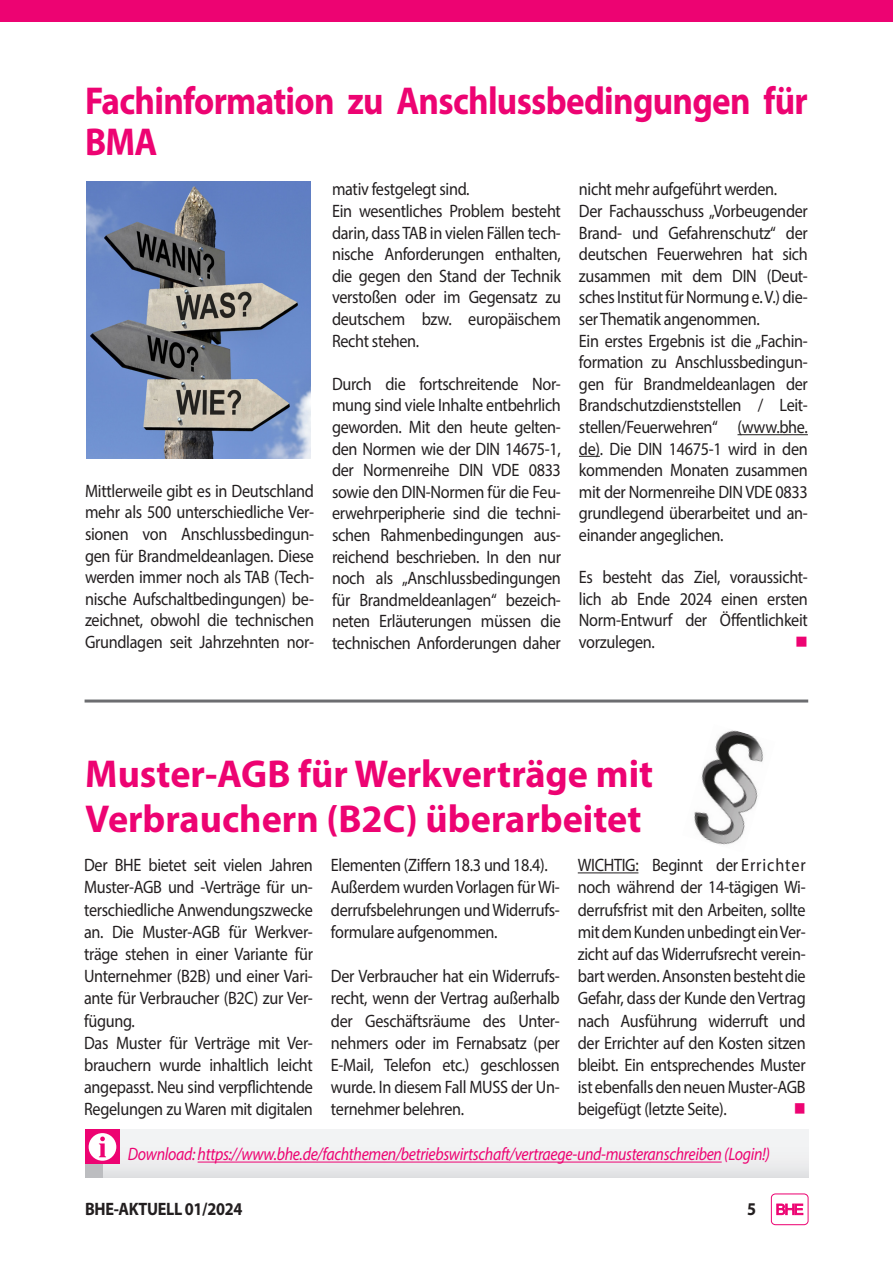
<style>
.page{position:relative;width:893px;height:1263px;background:#fff}
.page>*{position:absolute;margin:0;border:0;box-sizing:border-box;transform-origin:0 0}
.t1{font:700 39px/45px "Myriad Pro";letter-spacing:-.015em;color:#ed0372}
.t2{font:700 39px/40.5px "Myriad Pro";letter-spacing:-.015em;color:#ed0372;scale:.9 1}
.t3{font:18px/21.6px "Myriad Pro";letter-spacing:-.02em;color:#231f20;text-align:justify;scale:.9 1}
.t4{font:italic 18px "Myriad Pro";letter-spacing:-.02em;color:#ed0372;scale:.88 1}
.t5{font:700 18px "Myriad Pro";letter-spacing:-.02em;color:#231f20;scale:.9 1}
.t6{font:18px "Wingdings";color:#ed0372;scale:.9 1}
.t7{font:17.25px "Wingdings";color:#ed0372}
</style>
<div class="page">
<div style="left:0;top:0;width:893px;height:21px;background:#ed0372"></div>
<div style="left:771px;top:1193px;width:38px;height:32px;border:1px solid #ed0372;border-radius:4px"></div>
<svg style="left:776px;top:1204px;width:27px;height:11px"></svg>
<hr style="left:737px;top:434px;width:71px;height:1px;background:#231f20">
<svg style="left:579px;top:456px;width:21px;height:1px"></svg>
<img style="left:87px;top:182px;width:223px;height:276px">
<hr style="left:578px;top:872px;width:60px;height:1px;background:#231f20">
<svg style="left:102px;top:1130px;width:707px;height:48px"></svg>
<hr style="left:198px;top:1161px;width:524px;height:1px;background:#ed0372">
<div style="left:85px;top:1160px;width:17px;height:18px;background:#bcbdc0"></div>
<div style="left:85px;top:1130px;width:34px;height:34px;background:#ed0372"></div>
<div style="left:89px;top:1133px;width:27px;height:28px;background:#fff;border-radius:50%"></div>
<svg style="left:99px;top:1136px;width:7px;height:21px"></svg>
<img style="left:694px;top:730px;width:70px;height:115px">
<hr style="left:85px;top:699px;width:723px;height:3px;background:#6c6d70">
<h1 class="t2" style="left:85px;top:80px;width:805px">Fachinformation zu Anschlussbedingungen für<br>BMA</h1>
<p class="t3" style="left:85px;top:480px;width:256px">Mittlerweile gibt es in Deutschland mehr als 500 unterschiedliche Ver&shy;sionen von Anschlussbedingun&shy;gen für Brandmeldeanlagen. Diese werden immer noch als TAB (Tech&shy;nische Aufschaltbedingungen) be&shy;zeichnet, obwohl die technischen Grundlagen seit Jahrzehnten nor-</p>
<p class="t3" style="left:332px;top:178px;width:256px;text-align:left">mativ festgelegt sind.<br>Ein wesentliches Problem besteht darin, dass TAB in vielen Fällen tech&shy;nische Anforderungen enthalten, die gegen den Stand der Technik verstoßen oder im Gegensatz zu deutschem bzw. europäischem<br>Recht stehen.</p>
<p class="t3" style="left:332px;top:373px;width:256px">Durch die fortschreitende Nor&shy;mung sind viele Inhalte entbehrlich geworden. Mit den heute gelten&shy;den Normen wie der DIN 14675-1, der Normenreihe DIN VDE 0833 sowie den DIN-Normen für die Feu&shy;erwehrperipherie sind die techni&shy;schen Rahmenbedingungen aus&shy;reichend beschrieben. In den nur noch als „Anschlussbedingungen für Brandmeldeanlagen“ bezeich&shy;neten Erläuterungen müssen die technischen Anforderungen daher</p>
<p class="t3" style="left:579px;top:178px;width:256px;text-align:left">nicht mehr aufgeführt werden.<br>Der Fachausschuss „Vorbeugender<br>Brand- und Gefahrenschutz“ der deutschen Feuerwehren hat sich zusammen mit dem DIN (Deut&shy;sches Institut für Normung e. V.) die&shy;ser Thematik angenommen.<br>Ein erstes Ergebnis ist die „Fachin&shy;formation zu Anschlussbedingun&shy;gen für Brandmeldeanlagen der<br>Brandschutzdienststellen / Leit&shy;stellen/Feuerwehren“ (www.bhe. de). Die DIN 14675-1 wird in den kommenden Monaten zusammen mit der Normenreihe DIN VDE 0833 grundlegend überarbeitet und an&shy;einander angeglichen.</p>
<p class="t3" style="left:579px;top:566px;width:256px">Es besteht das Ziel, voraussicht&shy;lich ab Ende 2024 einen ersten Norm-Entwurf der Öffentlichkeit vorzulegen.</p>
<p class="t7" style="left:795px;top:632px;width:14px">■</p>
<h1 class="t1" style="left:85px;top:750px;width:569px">Muster-AGB für Werkverträge mit<br>Verbrauchern (B2C) überarbeitet</h1>
<p class="t3" style="left:84px;top:854px;width:256px;line-height:22.2px;text-align:left">Der BHE bietet seit vielen Jahren<br>Muster-AGB und -Verträge für un&shy;terschiedliche Anwendungszwecke an. Die Muster-AGB für Werkver&shy;träge stehen in einer Variante für<br>Unternehmer (B2B) und einer Vari&shy;ante für Verbraucher (B2C) zur Ver&shy;fügung.<br>Das Muster für Verträge mit Ver&shy;brauchern wurde inhaltlich leicht angepasst. Neu sind verpflichtende<br>Regelungen zu Waren mit digitalen</p>
<p class="t3" style="left:331px;top:854px;width:256px;line-height:22.2px;text-align:left">Elementen (Ziffern 18.3 und 18.4).<br>Außerdem wurden Vorlagen für Wi&shy;derrufsbelehrungen und Widerrufs&shy;formulare aufgenommen.</p>
<p class="t3" style="left:331px;top:965px;width:256px;line-height:22.2px">Der Verbraucher hat ein Widerrufs&shy;recht, wenn der Vertrag außerhalb der Geschäftsräume des Unter&shy;nehmers oder im Fernabsatz (per E-Mail, Telefon etc.) geschlossen wurde. In diesem Fall MUSS der Un&shy;ternehmer belehren.</p>
<p class="t3" style="left:578px;top:854px;width:255px;line-height:22.2px">WICHTIG: Beginnt der Errichter noch während der 14-tägigen Wi&shy;derrufsfrist mit den Arbeiten, sollte mit dem Kunden unbedingt ein Ver&shy;zicht auf das Widerrufsrecht verein&shy;bart werden. Ansonsten besteht die Gefahr, dass der Kunde den Vertrag nach Ausführung widerruft und der Errichter auf den Kosten sitzen bleibt. Ein entsprechendes Muster ist ebenfalls den neuen Muster-AGB beigefügt (letzte Seite).</p>
<p class="t6" style="left:794px;top:1099px;width:15px">■</p>
<p class="t4" style="left:128px;top:1143px;width:731px">Download: https://www.bhe.de/fachthemen/betriebswirtschaft/vertraege-und-musteranschreiben (Login!)</p>
<p class="t5" style="left:85px;top:1197px;width:176px">BHE-AKTUELL 01/2024</p>
<p class="t5" style="left:747px;top:1197px;width:11px">5</p>
</div>
